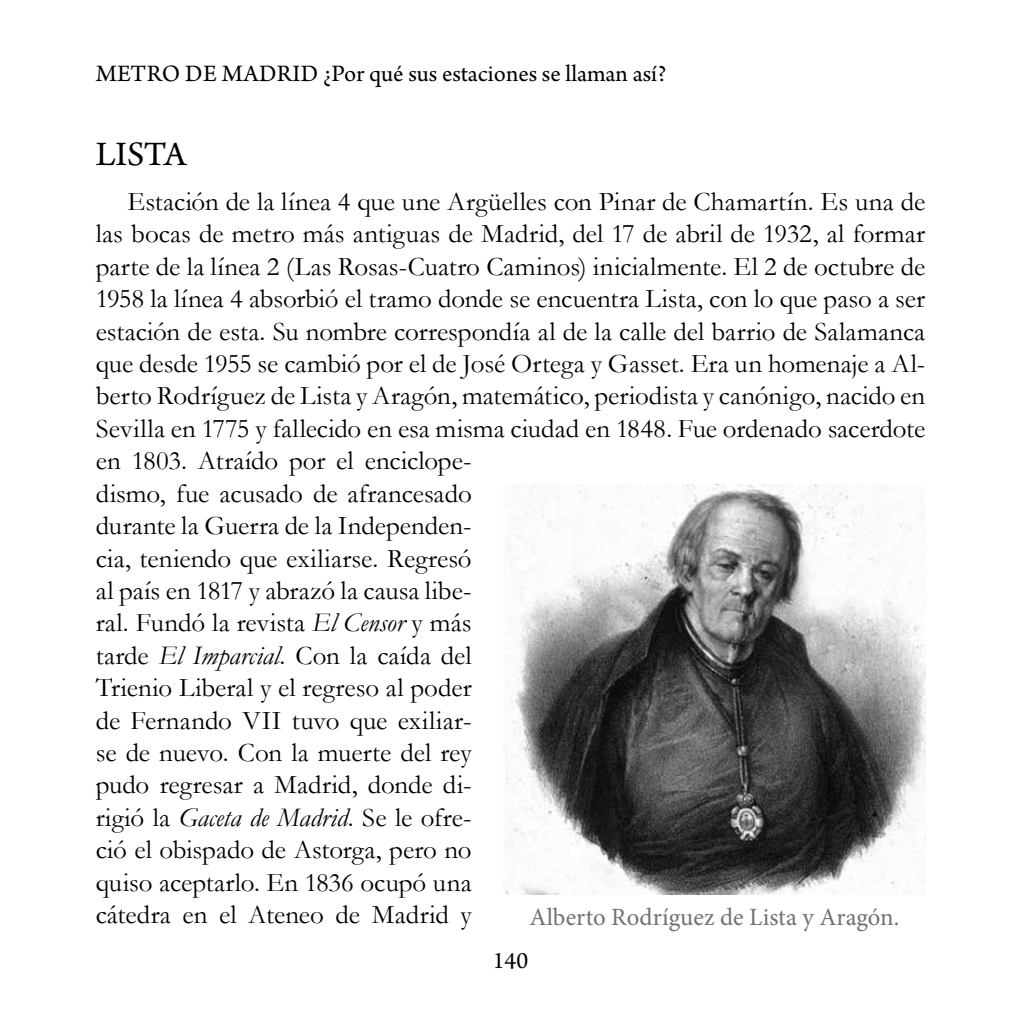
<style>
.page{position:relative;width:1021px;height:1021px;background:#fff}
.page>*{position:absolute;margin:0;border:0;box-sizing:border-box;transform-origin:0 0}
.t1{font:36px "Arno Pro";color:#000}
.t2{font:27px/32.4px "Garamond";color:#000}
.t3{font:24.75px "Arno Pro";color:#000}
.t4{font:24.75px "Minion Pro";color:#707172}
.s1{font-style:italic}
</style>
<div class="page">
<img style="left:505px;top:484px;width:420px;height:410px">
<p class="t3" style="left:96px;top:59px;width:572px">Metro de Madrid ¿Por qué sus estaciones se llaman así?</p>
<h1 class="t1" style="left:96px;top:133px;width:92px">LISTA</h1>
<p class="t2" style="left:96px;top:185px;width:831px;text-indent:32px">Estación de la línea 4 que une Argüelles con Pinar de Chamartín. Es una de las bocas de metro más antiguas de Madrid, del 17 de abril de 1932, al formar parte de la línea 2 (Las Rosas-Cuatro Caminos) inicialmente. El 2 de octubre de 1958 la línea 4 absorbió el tramo donde se encuentra Lista, con lo que paso a ser estación de esta. Su nombre correspondía al de la calle del barrio de Salamanca que desde 1955 se cambió por el de José Ortega y Gasset. Era un homenaje a Al&shy;berto Rodríguez de Lista y Aragón, matemático, periodista y canónigo, nacido en Sevilla en 1775 y fallecido en esa misma ciudad en 1848. Fue ordenado sacerdote en 1803. Atraído por el enciclope-<br>dismo, fue acusado de afrancesado<br>durante la Guerra de la Independen-<br>cia, teniendo que exiliarse. Regresó<br>al país en 1817 y abrazó la causa libe-<br>ral. Fundó la revista <span class="s1">El Censor</span> y más<br>tarde <span class="s1">El Imparcial</span>. Con la caída del<br>Trienio Liberal y el regreso al poder<br>de Fernando VII tuvo que exiliar-<br>se de nuevo. Con la muerte del rey<br>pudo regresar a Madrid, donde di-<br>rigió la <span class="s1">Gaceta de Madrid</span>. Se le ofre-<br>ció el obispado de Astorga, pero no<br>quiso aceptarlo. En 1836 ocupó una<br>cátedra en el Ateneo de Madrid y</p>
<p class="t4" style="left:529px;top:900px;width:371px">Alberto Rodríguez de Lista y Aragón.</p>
<p class="t3" style="left:493px;top:946px;width:37px">140</p>
</div>
